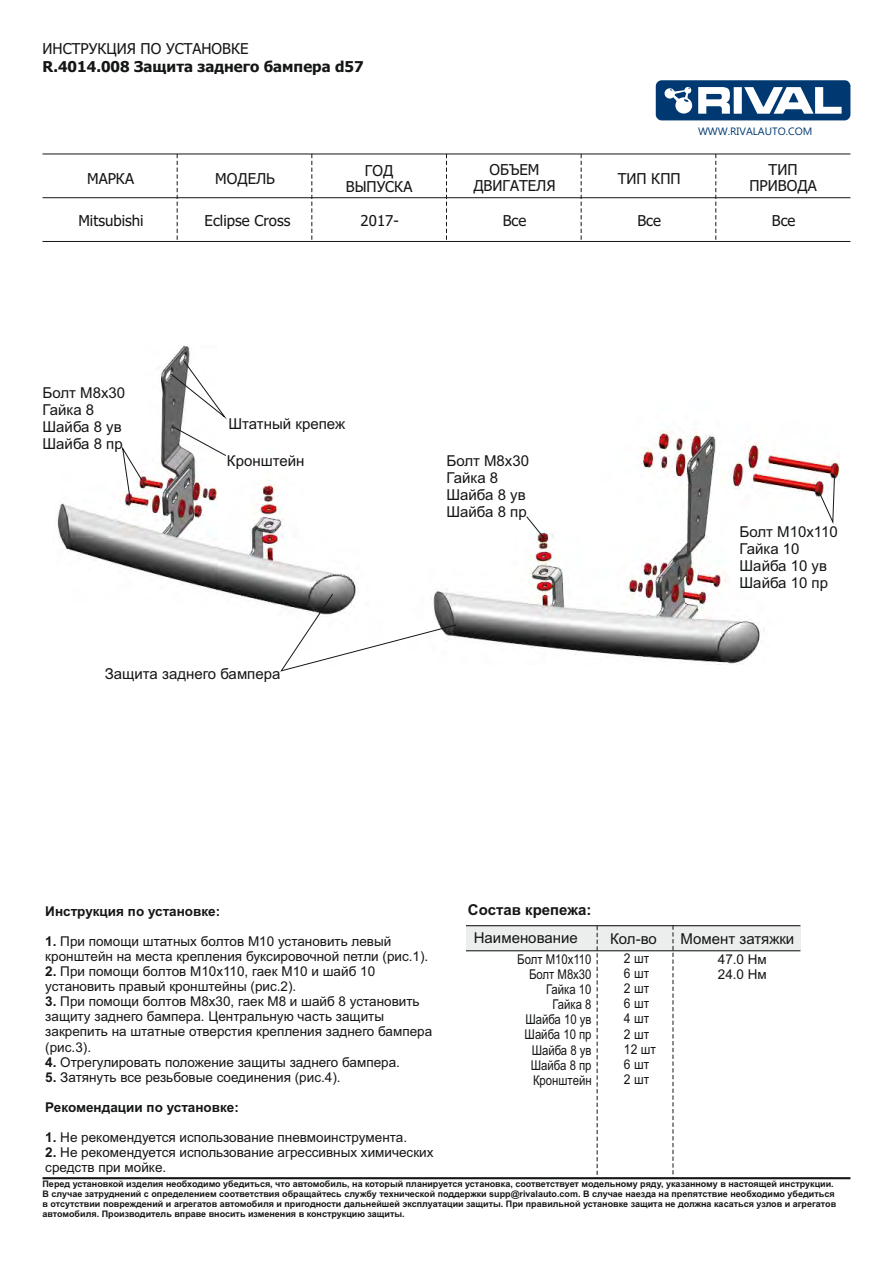
<style>
.page{position:relative;width:893px;height:1263px;background:#fff}
.page>*{position:absolute;margin:0;border:0;box-sizing:border-box;transform-origin:0 0}
.t1{font:15px/16.8px "Arial";color:#151616}
.t2{font:15px/16.4px "Tahoma";color:#151616;text-align:center}
.t3{font:700 15px "Tahoma";color:#151616}
.t4{font:700 15px "Arial";color:#151616}
.t5{font:13.5px/15.1px "Arial";color:#151616}
.t6{font:13.5px/15.1px "Arial";color:#151616;text-align:right;scale:.84 1}
.t7{font:700 13.5px "Arial";color:#151616}
.t8{font:13.5px/15.1px "Arial";color:#151616;scale:.89 1}
.t9{font:10.65px "Ebrima";color:#003971}
.t10{font:700 9px/10.1px "Arial";color:#151616}
.s1{font-weight:700}
</style>
<div class="page">
<div style="left:466px;top:926px;width:334px;height:25px;background:#eceded"></div>
<hr style="left:43px;top:1177px;width:807px;height:2px;background:#151616">
<svg style="left:597px;top:926px;width:1px;height:252px"></svg>
<hr style="left:466px;top:925px;width:334px;height:1px;background:#151616">
<svg style="left:673px;top:925px;width:1px;height:253px"></svg>
<svg style="left:177px;top:155px;width:1px;height:85px"></svg>
<svg style="left:311px;top:155px;width:1px;height:85px"></svg>
<svg style="left:446px;top:155px;width:1px;height:85px"></svg>
<svg style="left:581px;top:155px;width:1px;height:85px"></svg>
<svg style="left:715px;top:155px;width:1px;height:85px"></svg>
<hr style="left:43px;top:154px;width:807px;height:1px;background:#151616">
<hr style="left:43px;top:241px;width:807px;height:1px;background:#151616">
<hr style="left:43px;top:197px;width:807px;height:1px;background:#151616">
<svg style="left:656px;top:80px;width:194px;height:40px"></svg>
<img style="left:57px;top:346px;width:783px;height:318px">
<svg style="left:818px;top:475px;width:17px;height:51px"></svg>
<svg style="left:279px;top:593px;width:178px;height:79px"></svg>
<svg style="left:170px;top:359px;width:59px;height:98px"></svg>
<svg style="left:121px;top:445px;width:22px;height:55px"></svg>
<svg style="left:525px;top:515px;width:20px;height:24px"></svg>
<hr style="left:466px;top:950px;width:334px;height:1px;background:#151616">
<p class="t2" style="left:43px;top:41px;width:207px">ИНСТРУКЦИЯ ПО УСТАНОВКЕ</p>
<p class="t3" style="left:43px;top:60px;width:323px">R.4014.008 Защита заднего бампера d57</p>
<p class="t9" style="left:698px;top:127px;width:116px">WWW.RIVALAUTO.COM</p>
<p class="t2" style="left:87px;top:172px;width:48px">МАРКА</p>
<p class="t2" style="left:346px;top:164px;width:68px">ГОД<br>ВЫПУСКА</p>
<p class="t2" style="left:473px;top:163px;width:84px">ОБЪЕМ<br>ДВИГАТЕЛЯ</p>
<p class="t2" style="left:618px;top:172px;width:64px">ТИП КПП</p>
<p class="t2" style="left:749px;top:162px;width:69px">ТИП<br>ПРИВОДА</p>
<p class="t2" style="left:215px;top:172px;width:61px">МОДЕЛЬ</p>
<p class="t2" style="left:78px;top:213px;width:67px">Mitsubishi</p>
<p class="t2" style="left:205px;top:213px;width:87px">Eclipse Cross</p>
<p class="t2" style="left:361px;top:213px;width:40px">2017-</p>
<p class="t2" style="left:503px;top:213px;width:25px">Все</p>
<p class="t2" style="left:637px;top:213px;width:25px">Все</p>
<p class="t2" style="left:772px;top:213px;width:25px">Все</p>
<p class="t1" style="left:43px;top:386px;width:84px">Болт М8х30<br>Гайка 8<br>Шайба 8 ув<br>Шайба 8 пр</p>
<p class="t1" style="left:229px;top:417px;width:118px">Штатный крепеж</p>
<p class="t1" style="left:227px;top:454px;width:79px">Кронштейн</p>
<p class="t1" style="left:105px;top:667px;width:177px">Защита заднего бампера</p>
<p class="t1" style="left:446px;top:454px;width:84px">Болт М8х30<br>Гайка 8<br>Шайба 8 ув<br>Шайба 8 пр</p>
<p class="t1" style="left:740px;top:525px;width:100px">Болт М10х110<br>Гайка 10<br>Шайба 10 ув<br>Шайба 10 пр</p>
<p class="t7" style="left:45px;top:906px;width:176px">Инструкция по установке:</p>
<p class="t5" style="left:45px;top:935px;width:385px"><span class="s1">1.</span> При помощи штатных болтов М10 установить левый кронштейн на места крепления буксировочной петли (рис.1).</p>
<p class="t5" style="left:45px;top:965px;width:331px"><span class="s1">2.</span> При помощи болтов М10х110, гаек М10 и шайб 10 установить правый кронштейны (рис.2).</p>
<p class="t5" style="left:45px;top:995px;width:388px"><span class="s1">3.</span> При помощи болтов М8х30, гаек М8 и шайб 8 установить защиту заднего бампера. Центральную часть защиты закрепить на штатные отверстия крепления заднего бампера (рис.3).</p>
<p class="t5" style="left:45px;top:1055px;width:356px"><span class="s1">4.</span> Отрегулировать положение защиты заднего бампера.</p>
<p class="t7" style="left:45px;top:1102px;width:195px">Рекомендации по установке:</p>
<p class="t5" style="left:45px;top:1131px;width:363px"><span class="s1">1.</span> Не рекомендуется использование пневмоинструмента.</p>
<p class="t5" style="left:45px;top:1146px;width:390px"><span class="s1">2.</span> Не рекомендуется использование агрессивных химических средств при мойке.</p>
<p class="t5" style="left:45px;top:1070px;width:297px"><span class="s1">5.</span> Затянуть все резьбовые соединения (рис.4).</p>
<p class="t4" style="left:468px;top:904px;width:125px">Состав крепежа:</p>
<p class="t6" style="left:517px;top:953px;width:90px">Болт М10x110<br>Болт М8х30<br>Гайка 10<br>Гайка 8<br>Шайба 10 ув<br>Шайба 10 пр<br>Шайба 8 ув<br>Шайба 8 пр<br>Кронштейн</p>
<p class="t8" style="left:624px;top:952px;width:37px">2 шт<br>6 шт<br>2 шт<br>6 шт<br>4 шт<br>2 шт<br>12 шт<br>6 шт<br>2 шт</p>
<p class="t5" style="left:718px;top:952px;width:51px">47.0 Нм<br>24.0 Нм</p>
<p class="t1" style="left:474px;top:931px;width:105px">Наименование</p>
<p class="t1" style="left:610px;top:931px;width:48px">Кол-во</p>
<p class="t1" style="left:680px;top:931px;width:115px">Момент затяжки</p>
<p class="t10" style="left:43px;top:1180px;width:795px">Перед установкой изделия необходимо убедиться, что автомобиль, на который планируется установка, соответствует модельному ряду, указанному в настоящей инструкции.<br>В случае затруднений с определением соответствия обращайтесь службу технической поддержки supp@rivalauto.com. В случае наезда на препятствие необходимо убедиться в отсутствии повреждений и агрегатов автомобиля и пригодности дальнейшей эксплуатации защиты. При правильной установке защита не должна касаться узлов и агрегатов автомобиля. Производитель вправе вносить изменения в конструкцию защиты.</p>
</div>
